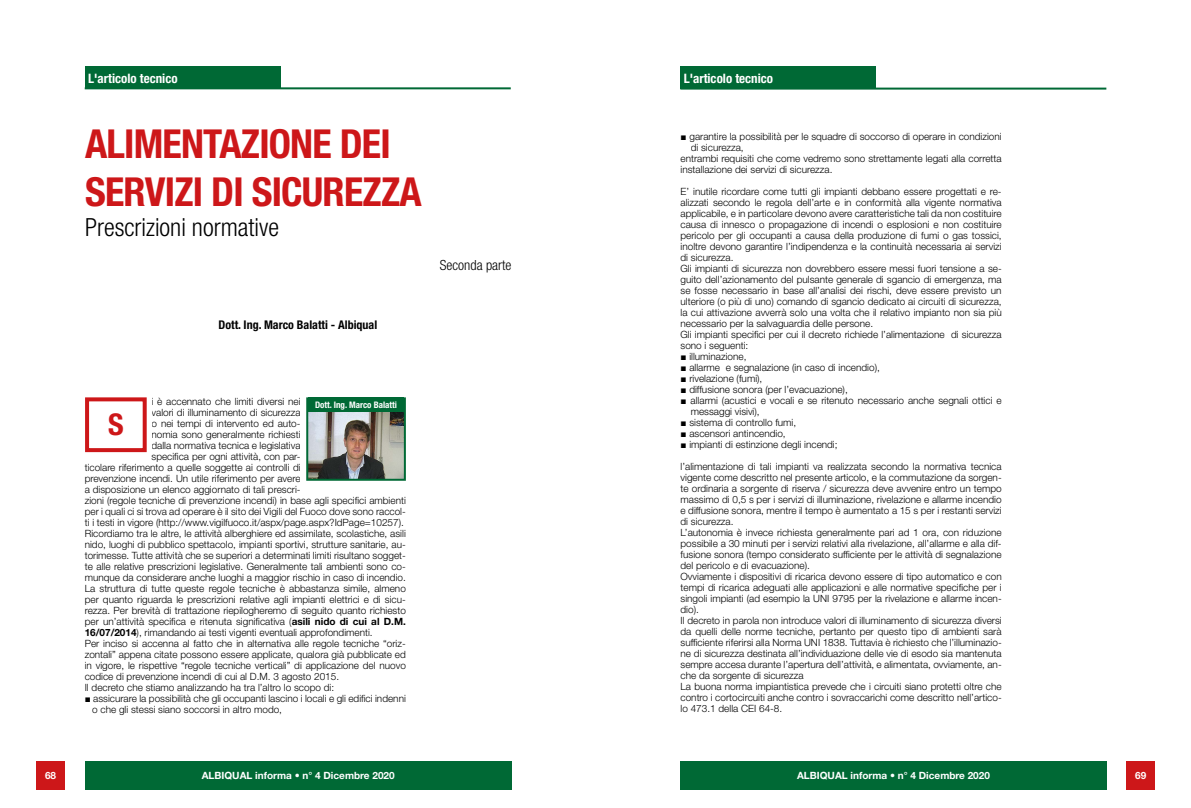
<style>
.page{position:relative;width:1191px;height:808px;background:#fff}
.page>*{position:absolute;margin:0;border:0;box-sizing:border-box;transform-origin:0 0}
.t1{font:700 condensed 40px/48px "Helvetica Neue LT Std";letter-spacing:-.02em;color:#cd1719}
.t2{font:700 condensed 30px "Helvetica Neue LT Std";color:#cd1719}
.t3{font:300 condensed 25px "Helvetica Neue LT Std";color:#000}
.t4{font:300 condensed 14px "Helvetica Neue LT Std";color:#000}
.t5{font:700 condensed 13px "Helvetica Neue LT Std";color:#fff}
.t6{font:700 condensed 12px "Helvetica Neue LT Std";color:#000}
.t7{font:300 10px/11px "Helvetica Neue LT Std";color:#000}
.t8{font:700 10px "Helvetica Neue LT Std";color:#fff}
.t9{font:700 condensed 9px "Helvetica Neue LT Std";color:#fff}
.s1{font-weight:700}
.s2{font-family:"Times New Roman";font-weight:400}
</style>
<div class="page">
<hr style="left:85px;top:87px;width:426px;height:2px;background:#006935">
<div style="left:85px;top:66px;width:196px;height:23px;background:#006935"></div>
<img style="left:309px;top:411px;width:94px;height:67px">
<div style="left:306px;top:397px;width:100px;height:84px;border:2px solid #006935"></div>
<div style="left:308px;top:397px;width:96px;height:14px;background:#006935"></div>
<div style="left:36px;top:761px;width:29px;height:28px;background:#cd1719"></div>
<div style="left:85px;top:761px;width:426px;height:28px;background:#006935"></div>
<div style="left:85px;top:397px;width:62px;height:55px;border:4px solid #cd1719"></div>
<hr style="left:680px;top:88px;width:426px;height:2px;background:#006935">
<div style="left:680px;top:66px;width:196px;height:23px;background:#006935"></div>
<div style="left:1126px;top:761px;width:29px;height:28px;background:#cd1719"></div>
<div style="left:680px;top:761px;width:426px;height:28px;background:#006935"></div>
<h3 class="t5" style="left:88px;top:70px;width:91px">L'articolo tecnico</h3>
<h1 class="t1" style="left:85px;top:119px;width:338px">ALIMENTAZIONE DEI<br>SERVIZI DI SICUREZZA</h1>
<h3 class="t3" style="left:85px;top:213px;width:195px">Prescrizioni normative</h3>
<h3 class="t4" style="left:440px;top:257px;width:73px">Seconda parte</h3>
<p class="t6" style="left:218px;top:318px;width:160px">Dott. Ing. Marco Balatti - Albiqual</p>
<p class="t7" style="left:151px;top:395px;width:151px">i è accennato che limiti diversi nei</p>
<p class="t7" style="left:151px;top:406px;width:150px">valori di illuminamento di sicurezza</p>
<p class="t7" style="left:151px;top:417px;width:150px">o nei tempi di intervento ed auto-</p>
<p class="t7" style="left:151px;top:428px;width:150px">nomia sono generalmente richiesti</p>
<p class="t7" style="left:151px;top:439px;width:150px">dalla normativa tecnica e legislativa</p>
<p class="t7" style="left:151px;top:450px;width:150px">specifica per ogni attività, con par-</p>
<p class="t7" style="left:85px;top:461px;width:217px">ticolare riferimento a quelle soggette ai controlli di</p>
<p class="t7" style="left:85px;top:472px;width:217px">prevenzione incendi. Un utile riferimento per avere</p>
<p class="t7" style="left:85px;top:483px;width:217px">a disposizione un elenco aggiornato di tali prescri-</p>
<p class="t7" style="left:85px;top:494px;width:322px">zioni (regole tecniche di prevenzione incendi) in base agli specifici ambienti</p>
<p class="t7" style="left:85px;top:505px;width:322px">per i quali ci si trova ad operare è il sito dei Vigili del Fuoco dove sono raccol-</p>
<p class="t7" style="left:85px;top:516px;width:321px">ti i testi in vigore (http://www.vigilfuoco.it/aspx/page.aspx?IdPage=10257).</p>
<p class="t7" style="left:85px;top:527px;width:323px">Ricordiamo tra le altre, le attività alberghiere ed assimilate, scolastiche, asili</p>
<p class="t7" style="left:85px;top:538px;width:322px">nido, luoghi di pubblico spettacolo, impianti sportivi, strutture sanitarie, au-</p>
<p class="t7" style="left:85px;top:549px;width:323px">torimesse. Tutte attività che se superiori a determinati limiti risultano sogget-</p>
<p class="t7" style="left:85px;top:560px;width:323px">te alle relative prescrizioni legislative. Generalmente tali ambienti sono co-</p>
<p class="t7" style="left:85px;top:571px;width:323px">munque da considerare anche luoghi a maggior rischio in caso di incendio.</p>
<p class="t7" style="left:85px;top:582px;width:323px">La struttura di tutte queste regole tecniche è abbastanza simile, almeno</p>
<p class="t7" style="left:85px;top:593px;width:323px">per quanto riguarda le prescrizioni relative agli impianti elettrici e di sicu-</p>
<p class="t7" style="left:85px;top:604px;width:323px">rezza. Per brevità di trattazione riepilogheremo di seguito quanto richiesto</p>
<p class="t7" style="left:85px;top:615px;width:323px">per un’attività specifica e ritenuta significativa (<span class="s1">asili nido di cui al D.M.</span></p>
<p class="t7" style="left:85px;top:626px;width:289px"><span class="s1">16/07/2014</span>), rimandando ai testi vigenti eventuali approfondimenti.</p>
<p class="t7" style="left:85px;top:637px;width:322px">Per inciso si accenna al fatto che in alternativa alle regole tecniche “oriz-</p>
<p class="t7" style="left:85px;top:648px;width:323px">zontali” appena citate possono essere applicate, qualora già pubblicate ed</p>
<p class="t7" style="left:85px;top:659px;width:323px">in vigore, le rispettive “regole tecniche verticali” di applicazione del nuovo</p>
<p class="t7" style="left:85px;top:670px;width:256px">codice di prevenzione incendi di cui al D.M. 3 agosto 2015.</p>
<p class="t7" style="left:85px;top:681px;width:251px">Il decreto che stiamo analizzando ha tra l’altro lo scopo di:</p>
<p class="t7" style="left:92px;top:692px;width:315px;text-indent:-7px"><span class="s2">■</span> assicurare la possibilità che gli occupanti lascino i locali e gli edifici indenni o che gli stessi siano soccorsi in altro modo,</p>
<p class="t9" style="left:315px;top:399px;width:84px">Dott. Ing. Marco Balatti</p>
<h2 class="t2" style="left:108px;top:407px;width:17px">S</h2>
<p class="t8" style="left:45px;top:769px;width:13px">68</p>
<p class="t8" style="left:202px;top:769px;width:194px">ALBIQUAL informa • n° 4 Dicembre 2020</p>
<h3 class="t5" style="left:683px;top:70px;width:91px">L'articolo tecnico</h3>
<p class="t7" style="left:680px;top:131px;width:322px"><span class="s2">■</span> garantire la possibilità per le squadre di soccorso di operare in condizioni</p>
<p class="t7" style="left:691px;top:142px;width:54px">di sicurezza,</p>
<p class="t7" style="left:680px;top:153px;width:323px">entrambi requisiti che come vedremo sono strettamente legati alla corretta</p>
<p class="t7" style="left:680px;top:164px;width:153px">installazione dei servizi di sicurezza.</p>
<p class="t7" style="left:680px;top:186px;width:323px">E’ inutile ricordare come tutti gli impianti debbano essere progettati e re&shy;alizzati secondo le regola dell’arte e in conformità alla vigente normativa applicabile, e in particolare devono avere caratteristiche tali da non costituire causa di innesco o propagazione di incendi o esplosioni e non costituire pericolo per gli occupanti a causa della produzione di fumi o gas tossici, inoltre devono garantire l’indipendenza e la continuità necessaria ai servizi di sicurezza.<br>Gli impianti di sicurezza non dovrebbero essere messi fuori tensione a se&shy;guito dell’azionamento del pulsante generale di sgancio di emergenza, ma se fosse necessario in base all’analisi dei rischi, deve essere previsto un ulteriore (o più di uno) comando di sgancio dedicato ai circuiti di sicurezza, la cui attivazione avverrà solo una volta che il relativo impianto non sia più necessario per la salvaguardia delle persone.<br>Gli impianti specifici per cui il decreto richiede l’alimentazione di sicurezza sono i seguenti:</p>
<p class="t7" style="left:680px;top:351px;width:67px"><span class="s2">■</span> illuminazione,</p>
<p class="t7" style="left:680px;top:362px;width:201px"><span class="s2">■</span> allarme e segnalazione (in caso di incendio),</p>
<p class="t7" style="left:680px;top:373px;width:83px"><span class="s2">■</span> rivelazione (fumi),</p>
<p class="t7" style="left:680px;top:384px;width:169px"><span class="s2">■</span> diffusione sonora (per l’evacuazione),</p>
<p class="t7" style="left:691px;top:395px;width:312px;text-indent:-10px"><span class="s2">■</span> allarmi (acustici e vocali e se ritenuto necessario anche segnali ottici e messaggi visivi),</p>
<p class="t7" style="left:680px;top:417px;width:117px"><span class="s2">■</span> sistema di controllo fumi,</p>
<p class="t7" style="left:680px;top:428px;width:107px"><span class="s2">■</span> ascensori antincendio,</p>
<p class="t7" style="left:680px;top:439px;width:158px"><span class="s2">■</span> impianti di estinzione degli incendi;</p>
<p class="t7" style="left:680px;top:461px;width:323px">l’alimentazione di tali impianti va realizzata secondo la normativa tecnica vigente come descritto nel presente articolo, e la commutazione da sorgen&shy;te ordinaria a sorgente di riserva / sicurezza deve avvenire entro un tempo massimo di 0,5 s per i servizi di illuminazione, rivelazione e allarme incendio e diffusione sonora, mentre il tempo è aumentato a 15 s per i restanti servizi di sicurezza.<br>L’autonomia è invece richiesta generalmente pari ad 1 ora, con riduzione possibile a 30 minuti per i servizi relativi alla rivelazione, all’allarme e alla dif&shy;fusione sonora (tempo considerato sufficiente per le attività di segnalazione del pericolo e di evacuazione).<br>Ovviamente i dispositivi di ricarica devono essere di tipo automatico e con tempi di ricarica adeguati alle applicazioni e alle normative specifiche per i singoli impianti (ad esempio la UNI 9795 per la rivelazione e allarme incen&shy;dio).<br>Il decreto in parola non introduce valori di illuminamento di sicurezza diversi da quelli delle norme tecniche, pertanto per questo tipo di ambienti sarà sufficiente riferirsi alla Norma UNI 1838. Tuttavia è richiesto che l’illuminazio&shy;ne di sicurezza destinata all’individuazione delle vie di esodo sia mantenuta sempre accesa durante l’apertura dell’attività, e alimentata, ovviamente, an&shy;che da sorgente di sicurezza<br>La buona norma impiantistica prevede che i circuiti siano protetti oltre che contro i cortocircuiti anche contro i sovraccarichi come descritto nell’artico&shy;lo 473.1 della CEI 64-8.</p>
<p class="t8" style="left:797px;top:769px;width:194px">ALBIQUAL informa • n° 4 Dicembre 2020</p>
<p class="t8" style="left:1135px;top:769px;width:13px">69</p>
</div>
